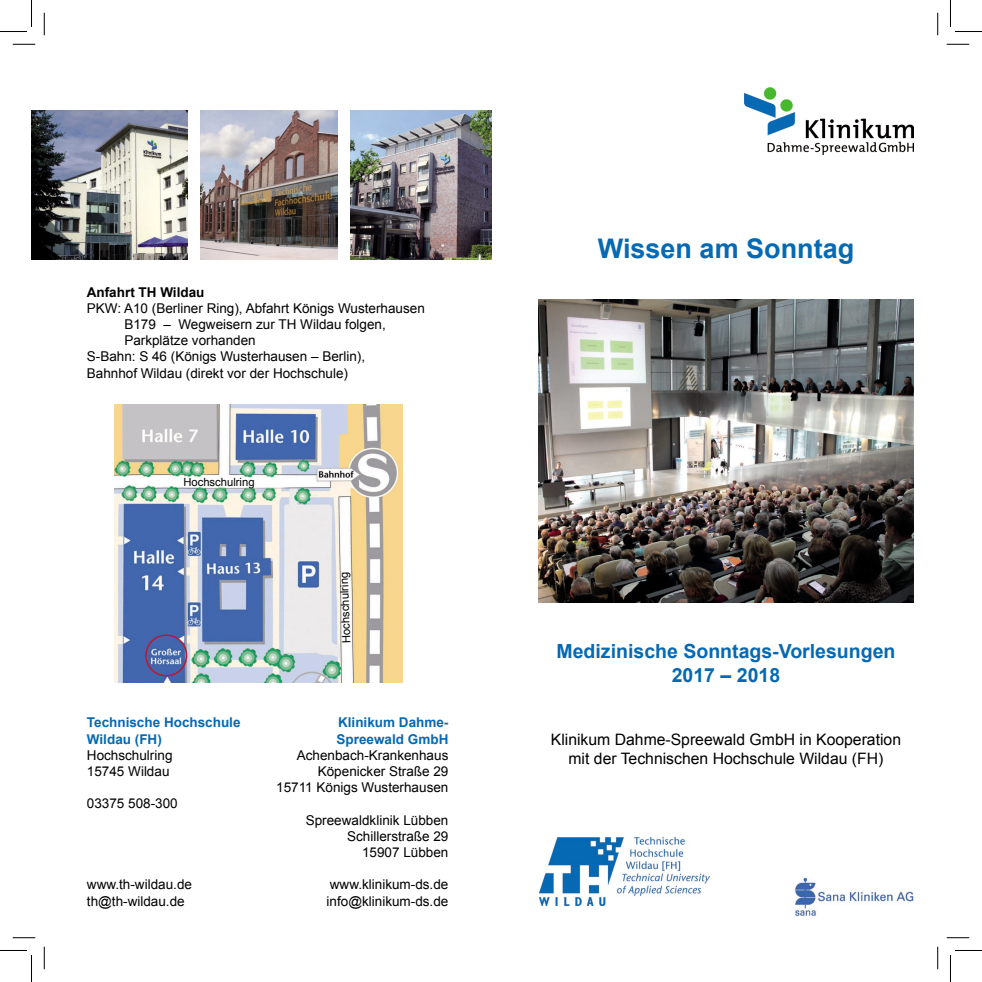
<style>
.page{position:relative;width:982px;height:982px;background:#fff}
.page>*{position:absolute;margin:0;border:0;box-sizing:border-box;transform-origin:0 0}
.t1{font:700 27px "Arial";color:#0569b3}
.t2{font:700 19.5px "Arial";color:#0569b3}
.t3{font:15.75px/18.9px "Arial";color:#000;text-align:center}
.t4{font:13.5px/16.2px "Arial";color:#000}
.t5{font:700 13.5px/16.2px "Arial";color:#0569b3}
.t6{font:700 13.5px "Arial";color:#000}
.t7{font:11.25px "Arial";color:#000}
</style>
<div class="page">
<img style="left:744px;top:87px;width:169px;height:68px">
<img style="left:795px;top:877px;width:118px;height:39px">
<img style="left:538px;top:299px;width:375px;height:303px">
<img style="left:32px;top:111px;width:156px;height:148px">
<img style="left:350px;top:111px;width:141px;height:148px">
<img style="left:200px;top:111px;width:137px;height:148px">
<img style="left:539px;top:837px;width:170px;height:68px">
<img style="left:114px;top:405px;width:288px;height:277px">
<div style="left:145px;top:634px;width:42px;height:42px;border:2px solid #ba1a2d;border-radius:50%"></div>
<svg style="left:13px;top:44px;width:22px;height:1px"></svg>
<svg style="left:946px;top:44px;width:23px;height:1px"></svg>
<svg style="left:13px;top:937px;width:22px;height:1px"></svg>
<svg style="left:946px;top:937px;width:23px;height:1px"></svg>
<svg style="left:44px;top:13px;width:1px;height:22px"></svg>
<svg style="left:44px;top:946px;width:1px;height:23px"></svg>
<svg style="left:937px;top:13px;width:1px;height:22px"></svg>
<svg style="left:937px;top:946px;width:1px;height:23px"></svg>
<svg style="left:0;top:0;width:32px;height:32px"></svg>
<svg style="left:0;top:950px;width:32px;height:31px"></svg>
<svg style="left:950px;top:0;width:31px;height:32px"></svg>
<svg style="left:950px;top:950px;width:31px;height:31px"></svg>
<p class="t6" style="left:87px;top:283px;width:119px">Anfahrt TH Wildau</p>
<p class="t4" style="left:124px;top:300px;width:302px;text-indent:-38px">PKW: A10 (Berliner Ring), Abfahrt Königs Wusterhausen<br>B179 – Wegweisern zur TH Wildau folgen,<br>Parkplätze vorhanden</p>
<p class="t4" style="left:87px;top:348px;width:280px">S-Bahn: S 46 (Königs Wusterhausen – Berlin),<br>Bahnhof Wildau (direkt vor der Hochschule)</p>
<p class="t7" style="left:183px;top:474px;width:73px">Hochschulring</p>
<p class="t5" style="left:87px;top:715px;width:155px">Technische Hochschule<br>Wildau (FH)</p>
<p class="t4" style="left:87px;top:747px;width:87px">Hochschulring</p>
<p class="t4" style="left:87px;top:763px;width:84px">15745 Wildau</p>
<p class="t4" style="left:87px;top:795px;width:92px">03375 508-300</p>
<p class="t4" style="left:87px;top:876px;width:107px">www.th-wildau.de</p>
<p class="t4" style="left:87px;top:892px;width:99px">th@th-wildau.de</p>
<p class="t7" style="left:339px;top:643px;width:73px;rotate:-92deg">Hochschulring</p>
<p class="t5" style="left:336px;top:715px;width:113px">Klinikum Dahme-<br>Spreewald GmbH</p>
<p class="t4" style="left:297px;top:747px;width:153px">Achenbach-Krankenhaus</p>
<p class="t4" style="left:318px;top:763px;width:132px">Köpenicker Straße 29</p>
<p class="t4" style="left:276px;top:779px;width:174px">15711 Königs Wusterhausen</p>
<p class="t4" style="left:306px;top:811px;width:144px">Spreewaldklinik Lübben</p>
<p class="t4" style="left:347px;top:828px;width:103px">Schillerstraße 29</p>
<p class="t4" style="left:362px;top:844px;width:88px">15907 Lübben</p>
<p class="t4" style="left:330px;top:876px;width:120px">www.klinikum-ds.de</p>
<p class="t4" style="left:326px;top:892px;width:123px">info@klinikum-ds.de</p>
<p class="t1" style="left:597px;top:231px;width:258px">Wissen am Sonntag</p>
<p class="t2" style="left:556px;top:638px;width:340px">Medizinische Sonntags-Vorlesungen</p>
<p class="t2" style="left:671px;top:661px;width:110px">2017 – 2018</p>
<p class="t3" style="left:551px;top:730px;width:352px">Klinikum Dahme-Spreewald GmbH in Kooperation mit der Technischen Hochschule Wildau (FH)</p>
</div>
